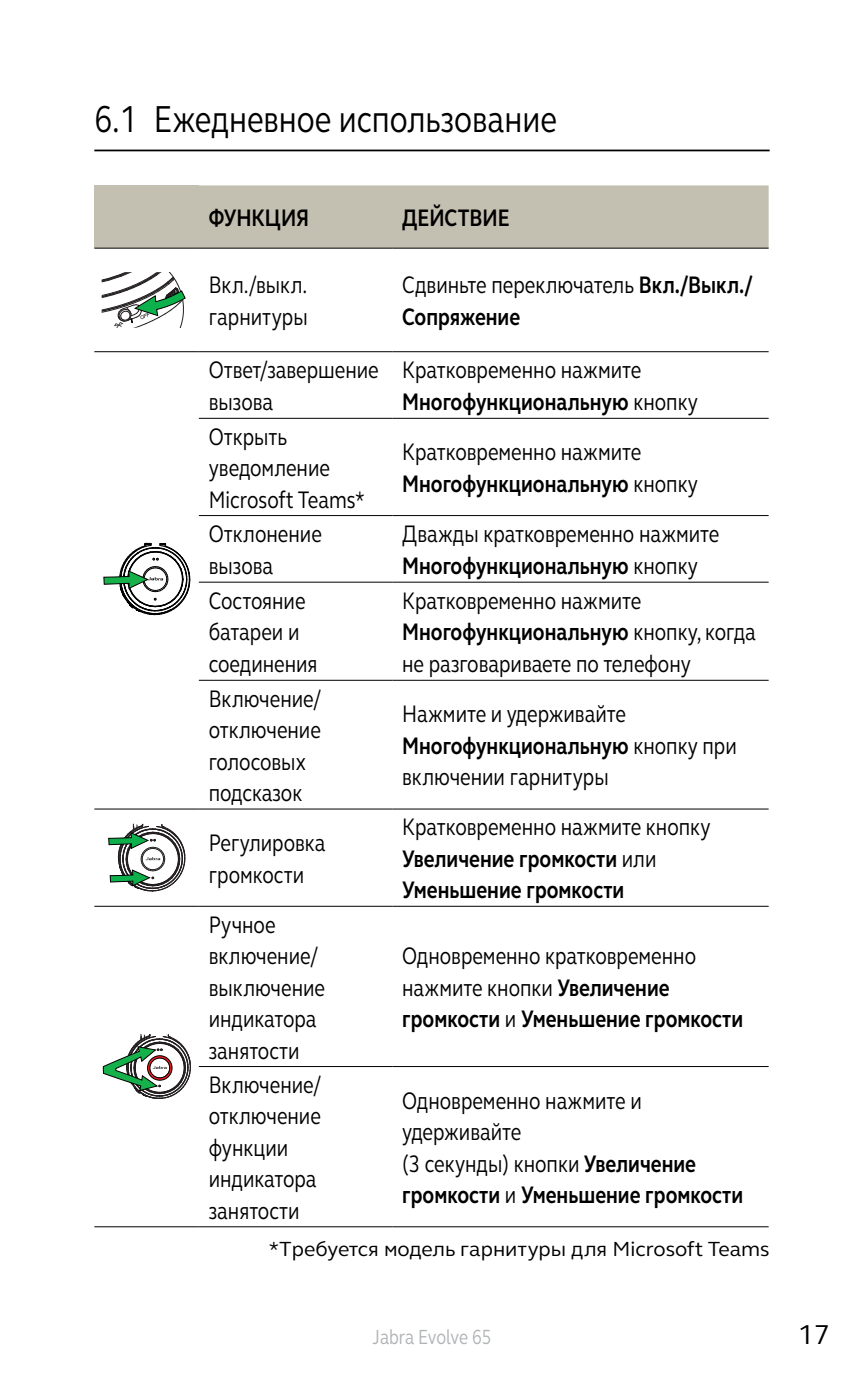
<style>
.page{position:relative;width:864px;height:1389px;background:#fff}
.page>*{position:absolute;margin:0;border:0;box-sizing:border-box;transform-origin:0 0}
.t1{font:38.5px "GN Elliot";color:#000;scale:.8 1}
.t2{font:28px "GN Elliot";color:#000}
.t3{font:24.5px/31.5px "GN Elliot";color:#000;scale:.8 1}
.t4{font:700 24.5px/31.5px "GN Elliot";color:#000;scale:.8 1}
.t5{font:21px "GN Elliot";color:#000}
.t6{font:21px "GN Elliot";letter-spacing:-.005em;color:#b1b4b6;scale:.8 1}
.s1{font-weight:700}
.s2{font-weight:400}
</style>
<div class="page">
<hr style="left:94px;top:150px;width:675px;height:1px;background:#000">
<div style="left:94px;top:185px;width:105px;height:63px;background:#c4c0b1"></div>
<div style="left:199px;top:185px;width:569px;height:63px;background:#c4c0b1"></div>
<hr style="left:94px;top:906px;width:105px;height:1px;background:#000">
<hr style="left:199px;top:906px;width:193px;height:1px;background:#000">
<hr style="left:392px;top:906px;width:376px;height:1px;background:#000">
<hr style="left:199px;top:1066px;width:193px;height:1px;background:#000">
<hr style="left:392px;top:1066px;width:376px;height:1px;background:#000">
<hr style="left:94px;top:1226px;width:105px;height:1px;background:#000">
<hr style="left:199px;top:1226px;width:193px;height:1px;background:#000">
<hr style="left:392px;top:1226px;width:376px;height:1px;background:#000">
<hr style="left:94px;top:248px;width:105px;height:1px;background:#000">
<hr style="left:94px;top:351px;width:105px;height:1px;background:#000">
<hr style="left:199px;top:248px;width:193px;height:1px;background:#000">
<hr style="left:392px;top:248px;width:376px;height:1px;background:#000">
<hr style="left:199px;top:351px;width:193px;height:1px;background:#000">
<hr style="left:392px;top:351px;width:376px;height:1px;background:#000">
<hr style="left:199px;top:418px;width:193px;height:1px;background:#000">
<hr style="left:392px;top:418px;width:376px;height:1px;background:#000">
<hr style="left:199px;top:515px;width:193px;height:1px;background:#000">
<hr style="left:392px;top:515px;width:376px;height:1px;background:#000">
<hr style="left:199px;top:582px;width:193px;height:1px;background:#000">
<hr style="left:392px;top:582px;width:376px;height:1px;background:#000">
<hr style="left:199px;top:680px;width:193px;height:1px;background:#000">
<hr style="left:392px;top:680px;width:376px;height:1px;background:#000">
<hr style="left:94px;top:808px;width:105px;height:2px;background:#000">
<hr style="left:199px;top:808px;width:193px;height:2px;background:#000">
<hr style="left:392px;top:808px;width:376px;height:2px;background:#000">
<svg style="left:102px;top:272px;width:84px;height:56px"></svg>
<svg style="left:103px;top:543px;width:87px;height:72px"></svg>
<svg style="left:108px;top:824px;width:77px;height:68px"></svg>
<svg style="left:103px;top:1034px;width:88px;height:65px"></svg>
<h1 class="t1" style="left:94px;top:93px;width:579px">6.1 Ежедневное использование</h1>
<p class="t4" style="left:209px;top:202px;width:127px">ФУНКЦИЯ</p>
<p class="t4" style="left:402px;top:202px;width:136px">ДЕЙСТВИЕ</p>
<p class="t3" style="left:209px;top:269px;width:125px">Вкл./выкл. гарнитуры</p>
<p class="t3" style="left:402px;top:269px;width:439px">Сдвиньте переключатель <span class="s1">Вкл./Выкл./<br>Сопряжение</span></p>
<p class="t3" style="left:209px;top:354px;width:214px">Ответ/завершение вызова</p>
<p class="t3" style="left:402px;top:354px;width:371px">Кратковременно нажмите<br><span class="s1">Многофункциональную</span> кнопку</p>
<p class="t3" style="left:209px;top:420px;width:196px">Открыть уведомление<br>Microsoft Teams*</p>
<p class="t3" style="left:402px;top:436px;width:371px">Кратковременно нажмите<br><span class="s1">Многофункциональную</span> кнопку</p>
<p class="t3" style="left:209px;top:518px;width:143px">Отклонение вызова</p>
<p class="t3" style="left:402px;top:518px;width:398px">Дважды кратковременно нажмите<br><span class="s1">Многофункциональную</span> кнопку</p>
<p class="t3" style="left:209px;top:584px;width:137px">Состояние батареи и соединения</p>
<p class="t3" style="left:402px;top:584px;width:443px">Кратковременно нажмите<br><span class="s1">Многофункциональную</span> кнопку, когда не разговариваете по телефону</p>
<p class="t3" style="left:209px;top:682px;width:142px">Включение/ отключение голосовых подсказок</p>
<p class="t3" style="left:402px;top:698px;width:419px">Нажмите и удерживайте<br><span class="s1">Многофункциональную</span> кнопку при включении гарнитуры</p>
<p class="t3" style="left:209px;top:826px;width:147px">Регулировка громкости</p>
<p class="t3" style="left:209px;top:908px;width:147px">Ручное включение/ выключение индикатора занятости</p>
<p class="t4" style="left:402px;top:811px;width:387px"><span class="s2">Кратковременно нажмите кнопку<br></span>Увеличение громкости <span class="s2">или<br></span>Уменьшение громкости</p>
<p class="t3" style="left:402px;top:939px;width:427px">Одновременно кратковременно нажмите кнопки <span class="s1">Увеличение громкости</span> и <span class="s1">Уменьшение громкости</span></p>
<p class="t3" style="left:209px;top:1068px;width:142px">Включение/ отключение функции индикатора занятости</p>
<p class="t3" style="left:402px;top:1084px;width:427px">Одновременно нажмите и удерживайте<br>(3 секунды) кнопки <span class="s1">Увеличение громкости</span> и <span class="s1">Уменьшение громкости</span></p>
<p class="t5" style="left:269px;top:1235px;width:502px">*Требуется модель гарнитуры для Microsoft Teams</p>
<p class="t6" style="left:372px;top:1323px;width:150px">Jabra Evolve 65</p>
<p class="t2" style="left:797px;top:1316px;width:34px">17</p>
</div>
